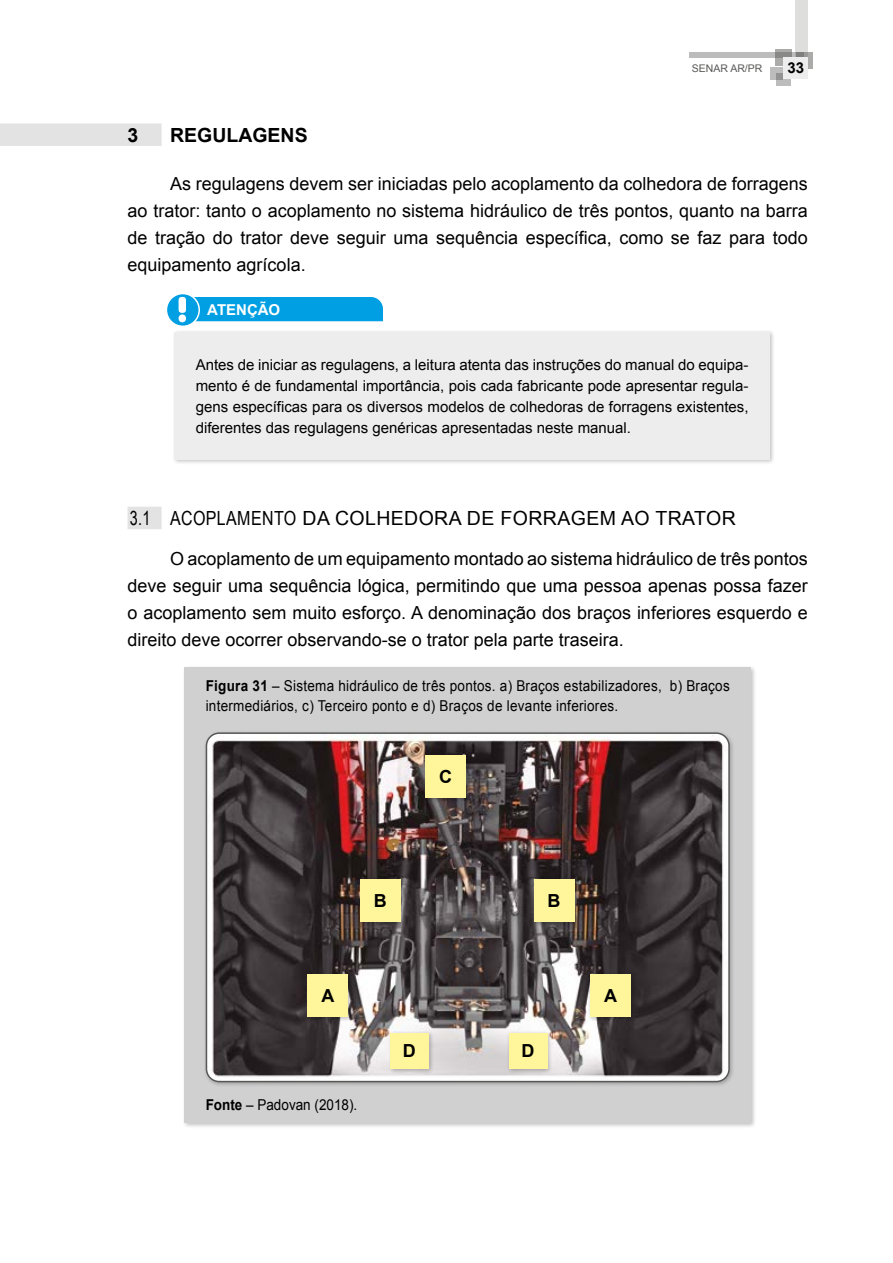
<style>
.page{position:relative;width:893px;height:1263px;background:#fff}
.page>*{position:absolute;margin:0;border:0;box-sizing:border-box;transform-origin:0 0}
.t1{font:19.5px "Arial";letter-spacing:.02em;color:#000}
.t2{font:700 19.5px "Arial";color:#000}
.t3{font:18px/27px "Arial";color:#000;text-align:justify}
.t4{font:700 18px "Arial";color:#000}
.t5{font:15px/21px "Arial";letter-spacing:.02em;color:#000;text-align:justify}
.t6{font:15px/19.5px "Arial";letter-spacing:.02em;color:#000;scale:.9 1}
.t7{font:15px "Arial";color:#000;scale:.9 1}
.t8{font:700 15px "Arial";color:#fff}
.t9{font:700 15px "Arial";color:#000}
.t10{font:10.5px "Arial";color:#575756}
.s1{font-family:"Arial Narrow"}
.s2{font-weight:700}
</style>
<div class="page">
<svg style="left:776px;top:73px;width:15px;height:12px"></svg>
<svg style="left:770px;top:67px;width:12px;height:12px"></svg>
<div style="left:796px;top:52px;width:17px;height:16px;background:#ababaa"></div>
<svg style="left:775px;top:50px;width:17px;height:16px"></svg>
<svg style="left:689px;top:52px;width:107px;height:6px"></svg>
<svg style="left:796px;top:0;width:12px;height:58px"></svg>
<div style="left:784px;top:58px;width:24px;height:21px;background:#ededed"></div>
<div style="left:0;top:124px;width:162px;height:22px;background:#e3e3e3"></div>
<div style="left:128px;top:507px;width:34px;height:22px;background:#e3e3e3"></div>
<div style="left:172px;top:330px;width:603px;height:135px;background:#000;opacity:.25"></div>
<div style="left:174px;top:332px;width:596px;height:128px;background:#ededed"></div>
<svg style="left:166px;top:294px;width:33px;height:32px"></svg>
<div style="left:166px;top:293px;width:34px;height:34px;border:2px solid #fff;border-radius:50%"></div>
<svg style="left:174px;top:297px;width:209px;height:25px;background:#12a5e4"></svg>
<div style="left:182px;top:665px;width:575px;height:464px;background:#000;opacity:.25"></div>
<div style="left:184px;top:667px;width:567px;height:456px;background:#d0d0d0"></div>
<div style="left:203px;top:730px;width:532px;height:357px;background:#000;opacity:.25"></div>
<img style="left:206px;top:733px;width:523px;height:348px">
<div style="left:305px;top:972px;width:48px;height:49px;background:#000;opacity:.25"></div>
<div style="left:307px;top:974px;width:41px;height:42px;background:#fff69b"></div>
<div style="left:587px;top:972px;width:49px;height:49px;background:#000;opacity:.25"></div>
<div style="left:590px;top:974px;width:41px;height:42px;background:#fff69b"></div>
<div style="left:357px;top:877px;width:49px;height:49px;background:#000;opacity:.25"></div>
<div style="left:360px;top:879px;width:40px;height:42px;background:#fff69b"></div>
<div style="left:531px;top:877px;width:48px;height:49px;background:#000;opacity:.25"></div>
<div style="left:534px;top:879px;width:40px;height:42px;background:#fff69b"></div>
<div style="left:423px;top:753px;width:48px;height:50px;background:#000;opacity:.25"></div>
<div style="left:425px;top:755px;width:41px;height:43px;background:#fff69b"></div>
<div style="left:506px;top:1031px;width:46px;height:44px;background:#000;opacity:.25"></div>
<div style="left:509px;top:1033px;width:38px;height:36px;background:#fff69b"></div>
<div style="left:388px;top:1031px;width:46px;height:44px;background:#000;opacity:.25"></div>
<div style="left:390px;top:1033px;width:38px;height:36px;background:#fff69b"></div>
<div style="left:206px;top:732px;width:524px;height:350px;border:2px solid #575756;border-radius:13px"></div>
<p class="t10" style="left:692px;top:61px;width:72px">SENAR AR/PR</p>
<p class="t9" style="left:787px;top:57px;width:18px">33</p>
<p class="t2" style="left:128px;top:122px;width:12px">3</p>
<p class="t2" style="left:170px;top:122px;width:139px">REGULAGENS</p>
<p class="t3" style="left:128px;top:170px;width:682px;text-indent:43px">As regulagens devem ser iniciadas pelo acoplamento da colhedora de forragens ao trator: tanto o acoplamento no sistema hidráulico de três pontos, quanto na barra de tração do trator deve seguir uma sequência específica, como se faz para todo equipamento agrícola.</p>
<p class="t8" style="left:207px;top:299px;width:75px">ATENÇÃO</p>
<p class="t5" style="left:196px;top:354px;width:554px">Antes de iniciar as regulagens, a leitura atenta das instruções do manual do equipa&shy;mento é de fundamental importância, pois cada fabricante pode apresentar regula&shy;gens específicas para os diversos modelos de colhedoras de forragens existentes, diferentes das regulagens genéricas apresentadas neste manual.</p>
<p class="t1" style="left:130px;top:505px;width:608px"><span class="s1">3.1 ACOPLAMENTO</span> DA COLHEDORA DE FORRAGEM AO TRATOR</p>
<p class="t3" style="left:128px;top:545px;width:682px;text-indent:43px">O acoplamento de um equipamento montado ao sistema hidráulico de três pontos deve seguir uma sequência lógica, permitindo que uma pessoa apenas possa fazer o acoplamento sem muito esforço. A denominação dos braços inferiores esquerdo e direito deve ocorrer observando-se o trator pela parte traseira.</p>
<p class="t6" style="left:206px;top:676px;width:584px"><span class="s2">Figura 31</span> – Sistema hidráulico de três pontos. a) Braços estabilizadores, b) Braços intermediários, c) Terceiro ponto e d) Braços de levante inferiores.</p>
<p class="t4" style="left:439px;top:765px;width:14px">C</p>
<p class="t4" style="left:374px;top:888px;width:14px">B</p>
<p class="t4" style="left:548px;top:888px;width:14px">B</p>
<p class="t4" style="left:321px;top:983px;width:14px">A</p>
<p class="t4" style="left:604px;top:983px;width:14px">A</p>
<p class="t7" style="left:206px;top:1095px;width:170px"><span class="s2">Fonte</span> – Padovan (2018).</p>
<p class="t4" style="left:403px;top:1039px;width:14px">D</p>
<p class="t4" style="left:521px;top:1039px;width:14px">D</p>
</div>
